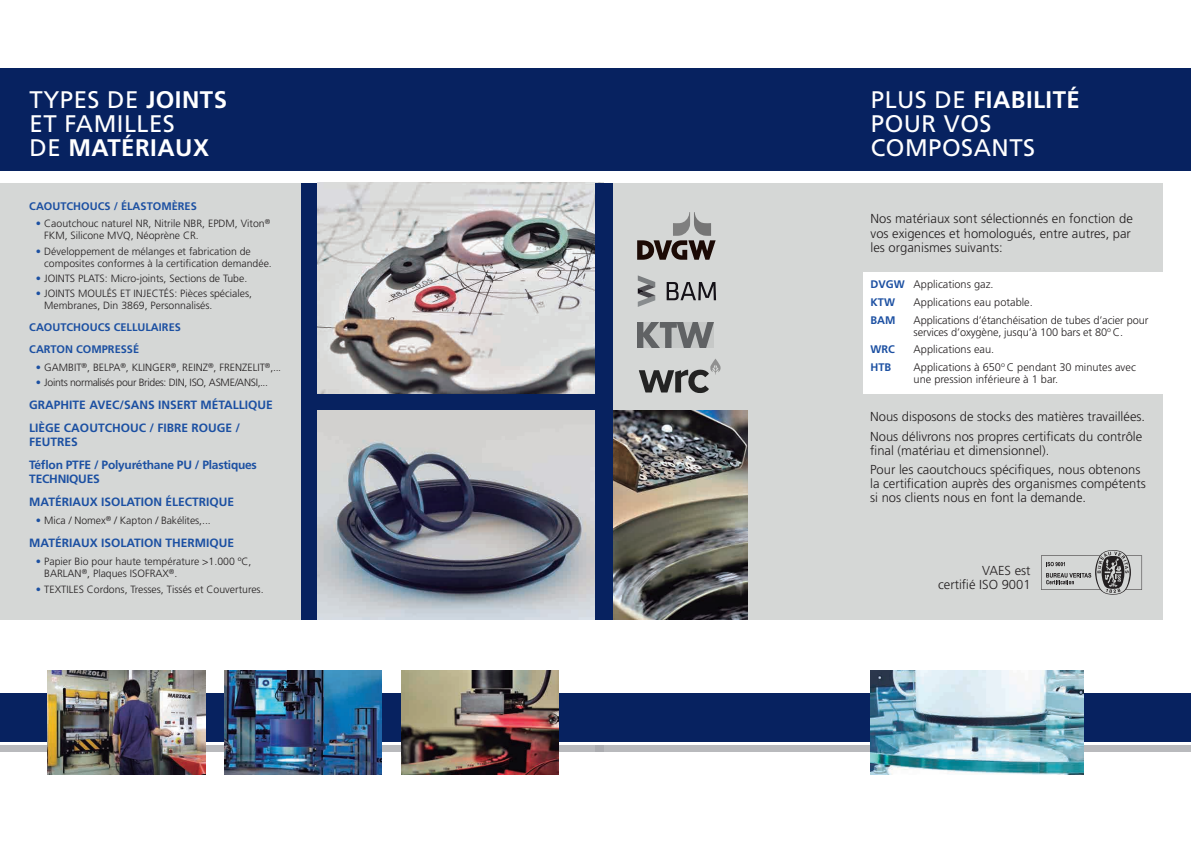
<style>
.page{position:relative;width:1191px;height:842px;background:#fff}
.page>*{position:absolute;margin:0;border:0;box-sizing:border-box;transform-origin:0 0}
.t1{font:24px/24px "Frutiger LT Std";letter-spacing:.02em;color:#fff}
.t2{font:300 13px/19.7px "Frutiger LT Std";color:#231f20}
.t3{font:700 12px/22.9px "Frutiger LT Std";color:#1c50a2}
.t4{font:700 12px/22.9px "Frutiger LT Std";letter-spacing:-.02em;color:#1c50a2}
.t5{font:300 11px/12px "Frutiger LT Std";color:#231f20}
.t6{font:700 11px/21.7px "Frutiger LT Std";color:#1c50a2}
.t7{font:300 10.5px/12px "Frutiger LT Std";color:#231f20}
.t8{font:300 10.5px "Frutiger LT Std";letter-spacing:-.03em;color:#231f20}
.s1{font-weight:700}
.s2{color:#1c50a2}
.s3{font-weight:700;color:#1c50a2}
</style>
<div class="page">
<div style="left:300px;top:183px;width:17px;height:436px;background:#072260"></div>
<div style="left:0;top:183px;width:300px;height:436px;background:#d5d7d6"></div>
<div style="left:0;top:693px;width:604px;height:49px;background:#072260"></div>
<div style="left:0;top:745px;width:604px;height:7px;background:#b9babd"></div>
<div style="left:0;top:68px;width:604px;height:103px;background:#072260"></div>
<div style="left:302px;top:393px;width:301px;height:17px;background:#072260"></div>
<img style="left:317px;top:183px;width:278px;height:210px">
<img style="left:317px;top:410px;width:278px;height:209px">
<img style="left:225px;top:670px;width:157px;height:105px">
<img style="left:402px;top:670px;width:157px;height:105px">
<img style="left:48px;top:670px;width:157px;height:105px">
<div style="left:595px;top:183px;width:567px;height:436px;background:#d5d7d6"></div>
<div style="left:595px;top:693px;width:596px;height:49px;background:#072260"></div>
<div style="left:595px;top:745px;width:596px;height:7px;background:#b9babd"></div>
<div style="left:595px;top:68px;width:596px;height:103px;background:#072260"></div>
<img style="left:612px;top:410px;width:135px;height:209px">
<img style="left:871px;top:670px;width:212px;height:105px">
<div style="left:862px;top:272px;width:300px;height:121px;background:#fff"></div>
<svg style="left:1041px;top:550px;width:101px;height:45px"></svg>
<img style="left:637px;top:323px;width:76px;height:24px">
<svg style="left:639px;top:359px;width:82px;height:34px"></svg>
<svg style="left:637px;top:212px;width:78px;height:48px"></svg>
<svg style="left:638px;top:275px;width:18px;height:32px"></svg>
<svg style="left:666px;top:282px;width:50px;height:18px"></svg>
<div style="left:595px;top:183px;width:17px;height:436px;background:#072260"></div>
<h1 class="t1" style="left:30px;top:87px;width:199px">TYPES DE <span class="s1">JOINTS<br></span>ET FAMILLES<br>DE <span class="s1">MATÉRIAUX</span></h1>
<p class="t6" style="left:29px;top:195px;width:169px">CAOUTCHOUCS / ÉLASTOMÈRES</p>
<p class="t7" style="left:44px;top:218px;width:228px;text-indent:-9px"><span class="s2">•</span> Caoutchouc naturel NR, Nitrile NBR, EPDM, Viton<sup>®<br></sup>FKM, Silicone MVQ, Néoprène CR.</p>
<p class="t7" style="left:44px;top:245px;width:229px;text-indent:-9px"><span class="s2">•</span> Développement de mélanges et fabrication de composites conformes à la certification demandée.</p>
<p class="t7" style="left:36px;top:273px;width:213px"><span class="s2">•</span> JOINTS PLATS: Micro-joints, Sections de Tube.</p>
<p class="t7" style="left:44px;top:288px;width:209px;text-indent:-9px"><span class="s2">•</span> JOINTS MOULÉS ET INJECTÉS: Pièces spéciales,<br>Membranes, Din 3869, Personnalisés.</p>
<p class="t6" style="left:29px;top:317px;width:153px">CAOUTCHOUCS CELLULAIRES<br>CARTON COMPRESSÉ</p>
<p class="t7" style="left:36px;top:361px;width:247px"><span class="s2">•</span> GAMBIT<sup>®</sup>, BELPA<sup>®</sup>, KLINGER<sup>®</sup>, REINZ<sup>®</sup>, FRENZELIT<sup>®</sup>,...</p>
<p class="t8" style="left:36px;top:376px;width:234px"><span class="s2">•</span> Joints normalisés pour Brides: DIN, ISO, ASME/ANSI,...</p>
<p class="t3" style="left:29px;top:393px;width:245px">GRAPHITE AVEC/SANS INSERT MÉTALLIQUE<br>LIÈGE CAOUTCHOUC / FIBRE ROUGE /</p>
<p class="t4" style="left:29px;top:431px;width:229px">FEUTRES<br>Téflon PTFE / Polyuréthane PU / Plastiques</p>
<p class="t3" style="left:29px;top:468px;width:206px">TECHNIQUES<br>MATÉRIAUX ISOLATION ÉLECTRIQUE</p>
<p class="t7" style="left:36px;top:515px;width:176px"><span class="s2">•</span> Mica / Nomex<sup>®</sup> / Kapton / Bakélites,...</p>
<p class="t3" style="left:29px;top:531px;width:206px">MATÉRIAUX ISOLATION THERMIQUE</p>
<p class="t7" style="left:44px;top:555px;width:209px;line-height:12.6px;text-indent:-9px"><span class="s2">•</span> Papier Bio pour haute température &gt;1.000 ºC,<br>BARLAN<sup>®</sup>, Plaques ISOFRAX<sup>®</sup>.</p>
<p class="t7" style="left:36px;top:583px;width:229px"><span class="s2">•</span> TEXTILES Cordons, Tresses, Tissés et Couvertures.</p>
<h1 class="t1" style="left:871px;top:88px;width:211px">PLUS DE <span class="s1">FIABILITÉ<br></span>POUR VOS<br>COMPOSANTS</h1>
<p class="t2" style="left:870px;top:212px;width:264px;line-height:14.5px">Nos matériaux sont sélectionnés en fonction de vos exigences et homologués, entre autres, par les organismes suivants:</p>
<p class="t5" style="left:870px;top:276px;width:125px;line-height:17.7px"><span class="s3">DVGW</span> Applications gaz.<br><span class="s3">KTW</span></p>
<p class="t5" style="left:913px;top:296px;width:121px">Applications eau potable.</p>
<p class="t6" style="left:870px;top:309px;width:27px">BAM</p>
<p class="t5" style="left:913px;top:314px;width:236px">Applications d’étanchéisation de tubes d’acier pour services d’oxygène, jusqu’à 100 bars et 80<sup>o</sup> C.</p>
<p class="t6" style="left:870px;top:339px;width:26px">WRC</p>
<p class="t5" style="left:913px;top:344px;width:82px">Applications eau.</p>
<p class="t6" style="left:870px;top:356px;width:22px">HTB</p>
<p class="t5" style="left:913px;top:361px;width:224px">Applications à 650<sup>o</sup> C pendant 30 minutes avec une pression inférieure à 1 bar.</p>
<p class="t2" style="left:870px;top:407px;width:276px">Nous disposons de stocks des matières travaillées.<br>Nous délivrons nos propres certificats du contrôle</p>
<p class="t2" style="left:870px;top:440px;width:272px">final (matériau et dimensionnel).<br>Pour les caoutchoucs spécifiques, nous obtenons</p>
<p class="t2" style="left:870px;top:477px;width:277px;line-height:14px">la certification auprès des organismes compétents si nos clients nous en font la demande.</p>
<p class="t2" style="left:938px;top:564px;width:94px;line-height:14px;text-align:right">VAES est<br>certifié ISO 9001</p>
</div>
